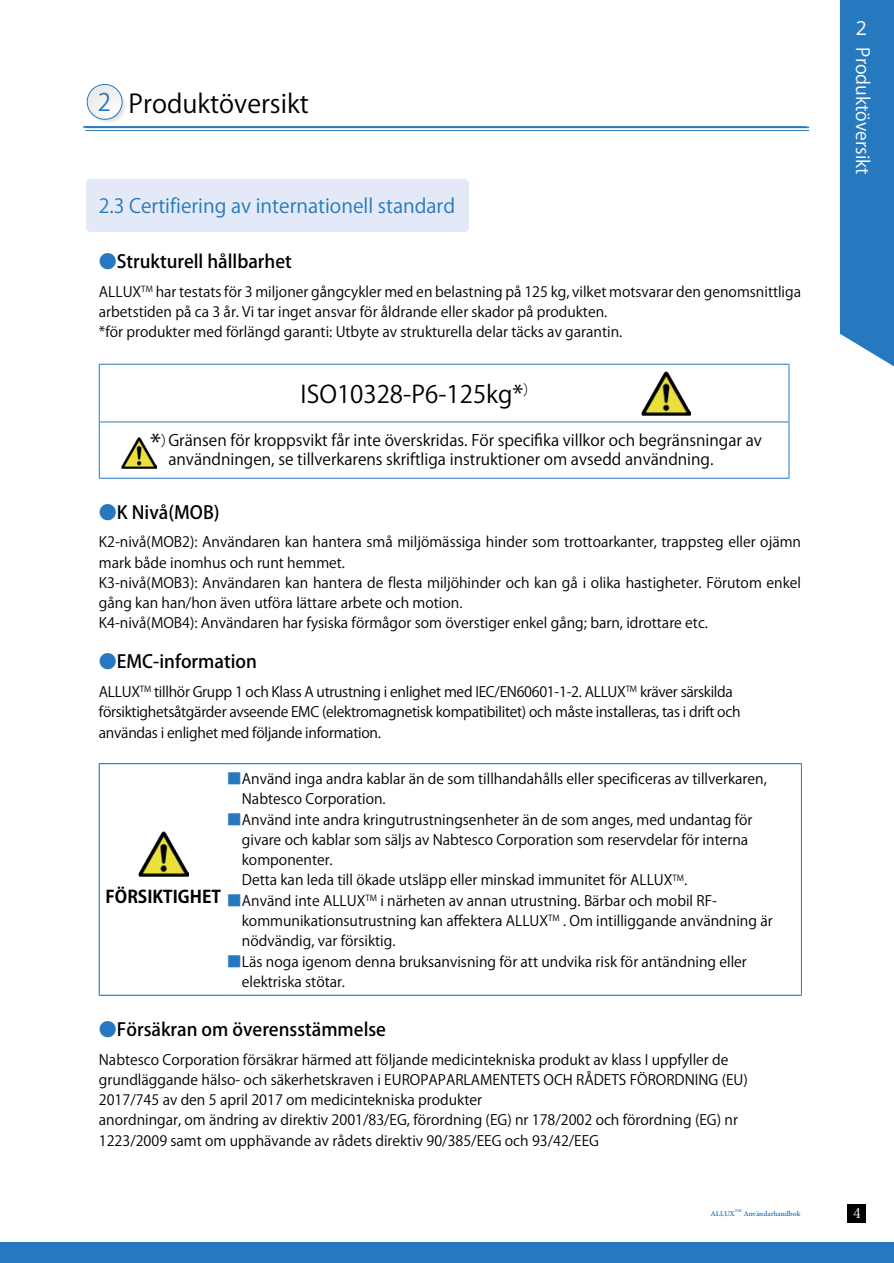
<style>
.page{position:relative;width:894px;height:1263px;background:#fff}
.page>*{position:absolute;margin:0;border:0;box-sizing:border-box;transform-origin:0 0}
.t1{font:25.5px "Koz Go Pr 6 N";color:#000}
.t2{font:24px "Koz Go Pr 6 N";color:#000}
.t3{font:19.5px "Koz Go Pr 6 N";color:#2678bf}
.t4{font:19.5px "Open Sans";color:#fff}
.t5{font:500 18px "Koz Go Pr 6 N";color:#000}
.t6{font:18px "Koz Go Pr 6 N";color:#fff}
.t7{font:700 17.25px "Koz Go Pr 6 N";color:#000}
.t8{font:15.75px/18.8px "Koz Go Pr 6 N";color:#000}
.t9{font:14.25px/20.2px "Koz Go Pr 6 N";color:#000}
.t10{font:14.25px/20.2px "Koz Go Pr 6 N";letter-spacing:-.02em;color:#000}
.t11{font:13.8px "Koz Min Pr 6 N";color:#fff}
.t12{font:500 10.5px "Adobe Naskh";color:#2678bf}
.s1{font-size:24px;color:#2678bf}
.s2{font-weight:400;color:#2779bf}
.s3{font-size:24px}
.s4{font-size:14.25px}
.s5{font-size:15px;color:#2779bf}
</style>
<div class="page">
<svg style="left:839px;top:0;width:54px;height:366px;background:#3682c3"></svg>
<div style="left:0;top:1241px;width:893px;height:22px;background:#2678bf"></div>
<div style="left:847px;top:1204px;width:18px;height:18px;background:#000"></div>
<hr style="left:85px;top:127px;width:723px;height:1px;background:#2678bf">
<hr style="left:85px;top:130px;width:723px;height:1px;background:#2678bf">
<hr style="left:83px;top:126px;width:723px;height:2px;background:#2678bf">
<svg style="left:87px;top:84px;width:38px;height:38px"></svg>
<div style="left:87px;top:84px;width:35px;height:36px;border:1px solid #2678bf;border-radius:50%"></div>
<div style="left:86px;top:179px;width:383px;height:53px;background:#e3e9f6;border-radius:4px"></div>
<hr style="left:99px;top:763px;width:128px;height:1px;background:#2678bf">
<hr style="left:99px;top:764px;width:1px;height:230px;background:#2678bf">
<hr style="left:227px;top:763px;width:574px;height:1px;background:#2678bf">
<hr style="left:99px;top:994px;width:128px;height:1px;background:#2678bf">
<hr style="left:227px;top:994px;width:574px;height:1px;background:#2678bf">
<hr style="left:800px;top:764px;width:1px;height:230px;background:#2678bf">
<img style="left:138px;top:831px;width:50px;height:45px">
<img style="left:121px;top:437px;width:35px;height:31px">
<img style="left:641px;top:372px;width:49px;height:43px">
<hr style="left:99px;top:364px;width:690px;height:1px;background:#2779bf">
<hr style="left:99px;top:364px;width:1px;height:57px;background:#2779bf">
<hr style="left:788px;top:364px;width:1px;height:57px;background:#2779bf">
<hr style="left:99px;top:421px;width:690px;height:1px;background:#2779bf">
<hr style="left:99px;top:422px;width:1px;height:56px;background:#2779bf">
<hr style="left:788px;top:422px;width:1px;height:56px;background:#2779bf">
<hr style="left:99px;top:478px;width:690px;height:1px;background:#2779bf">
<h1 class="t1" style="left:98px;top:89px;width:212px"><span class="s1">2</span> Produktöversikt</h1>
<h3 class="t3" style="left:99px;top:195px;width:358px">2.3 Certifiering av internationell standard</h3>
<p class="t5" style="left:99px;top:251px;width:194px"><span class="s2">●</span>Strukturell hållbarhet</p>
<p class="t9" style="left:99px;top:281px;width:703px">ALLUX<sup>TM</sup> har testats för 3 miljoner gångcykler med en belastning på 125 kg, vilket motsvarar den genomsnittliga arbetstiden på ca 3 år. Vi tar inget ansvar för åldrande eller skador på produkten.<br>*för produkter med förlängd garanti: Utbyte av strukturella delar täcks av garantin.</p>
<h2 class="t2" style="left:300px;top:381px;width:238px">ISO10328-P6-125kg*<sup>）</sup></h2>
<p class="t8" style="left:168px;top:431px;width:595px;text-indent:-18px"><span class="s3">*</span><span class="s4">）</span>Gränsen för kroppsvikt får inte överskridas. För specifika villkor och begränsningar av användningen, se tillverkarens skriftliga instruktioner om avsedd användning.</p>
<p class="t5" style="left:99px;top:502px;width:122px"><span class="s2">●</span>K Nivå(MOB)</p>
<p class="t9" style="left:99px;top:532px;width:703px">K2-nivå(MOB2): Användaren kan hantera små miljömässiga hinder som trottoarkanter, trappsteg eller ojämn mark både inomhus och runt hemmet.<br>K3-nivå(MOB3): Användaren kan hantera de flesta miljöhinder och kan gå i olika hastigheter. Förutom enkel gång kan han/hon även utföra lättare arbete och motion.<br>K4-nivå(MOB4): Användaren har fysiska förmågor som överstiger enkel gång; barn, idrottare etc.</p>
<p class="t5" style="left:99px;top:651px;width:159px"><span class="s2">●</span>EMC-information</p>
<p class="t10" style="left:99px;top:682px;width:643px">ALLUX<sup>TM</sup> tillhör Grupp 1 och Klass A utrustning i enlighet med IEC/EN60601-1-2. ALLUX<sup>TM</sup> kräver särskilda försiktighetsåtgärder avseende EMC (elektromagnetisk kompatibilitet) och måste installeras, tas i drift och användas i enlighet med följande information.</p>
<p class="t9" style="left:242px;top:769px;width:526px;text-indent:-15px"><span class="s5">■</span>Använd inga andra kablar än de som tillhandahålls eller specificeras av tillverkaren,<br>Nabtesco Corporation.</p>
<p class="t9" style="left:242px;top:809px;width:512px;text-indent:-15px"><span class="s5">■</span>Använd inte andra kringutrustningsenheter än de som anges, med undantag för givare och kablar som säljs av Nabtesco Corporation som reservdelar för interna komponenter.<br>Detta kan leda till ökade utsläpp eller minskad immunitet för ALLUX<sup>TM</sup>.</p>
<p class="t9" style="left:242px;top:890px;width:532px;text-indent:-15px"><span class="s5">■</span>Använd inte ALLUX<sup>TM</sup> i närheten av annan utrustning. Bärbar och mobil RF&shy;kommunikationsutrustning kan affektera ALLUX<sup>TM</sup> . Om intilliggande användning är nödvändig, var försiktig.</p>
<p class="t9" style="left:242px;top:951px;width:506px;text-indent:-15px"><span class="s5">■</span>Läs noga igenom denna bruksanvisning för att undvika risk för antändning eller elektriska stötar.</p>
<p class="t7" style="left:106px;top:887px;width:117px">FÖRSIKTIGHET</p>
<p class="t5" style="left:99px;top:1019px;width:288px"><span class="s2">●</span>Försäkran om överensstämmelse</p>
<p class="t9" style="left:99px;top:1049px;width:650px">Nabtesco Corporation försäkrar härmed att följande medicintekniska produkt av klass I uppfyller de grundläggande hälso- och säkerhetskraven i EUROPAPARLAMENTETS OCH RÅDETS FÖRORDNING (EU)<br>2017/745 av den 5 april 2017 om medicintekniska produkter<br>anordningar, om ändring av direktiv 2001/83/EG, förordning (EG) nr 178/2002 och förordning (EG) nr 1223/2009 samt om upphävande av rådets direktiv 90/385/EEG och 93/42/EEG</p>
<h3 class="t4" style="left:855px;top:14px;width:13px">2</h3>
<p class="t6" style="left:872px;top:47px;width:129px;rotate:90deg">Produktöversikt</p>
<p class="t12" style="left:710px;top:1206px;width:91px">ALLUX<sup>TM</sup> Användarhandbok</p>
<p class="t11" style="left:852px;top:1205px;width:10px">4</p>
</div>
